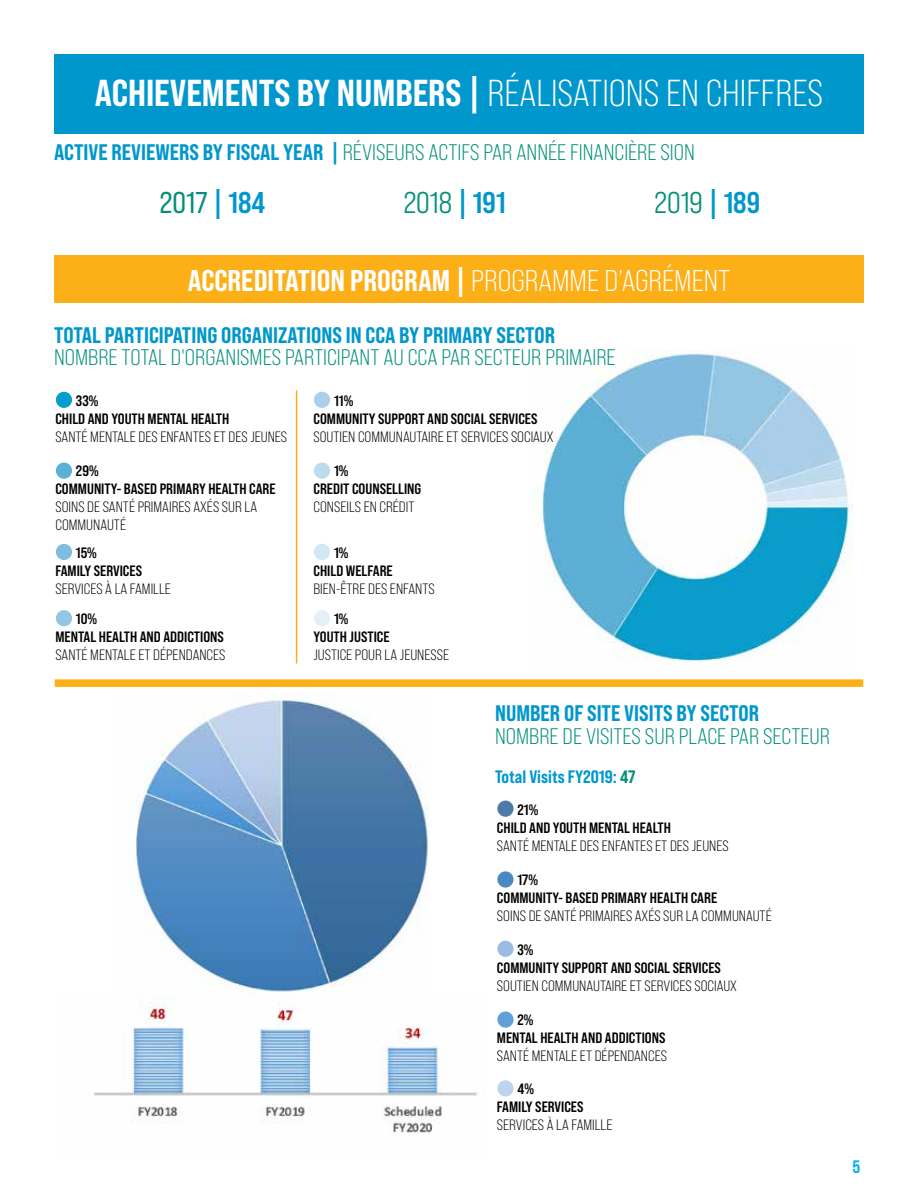
<style>
.page{position:relative;width:918px;height:1188px;background:#fff}
.page>*{position:absolute;margin:0;border:0;box-sizing:border-box;transform-origin:0 0}
.t1{font:37.5px "Bebas Neue Pro Sm E Eb";color:#fff}
.t2{font:30px "Bebas Neue Pro Sm E Eb";color:#fff}
.t3{font:30px "Bebas Neue Pro Sm E Md";color:#00907a}
.t4{font:30px "Bebas Neue Pro Sm E Rg";color:#00907a}
.t5{font:22.5px "Bebas Neue Pro Sm E Bk";color:#00907a}
.t6{font:22.5px "Bebas Neue Pro Sm E Eb";color:#0097cd}
.t7{font:18px "Bebas Neue Pro Sm E Eb";color:#0097cd}
.t8{font:18px "Bebas Neue Pro Sm E Bd";color:#00aeef}
.t9{font:15px/18px "Bebas Neue Pro Sm E Bk";color:#000}
.t10{font:15px/18px "Bebas Neue Pro Sm E Bd";color:#000}
.s1{font-family:"Bebas Neue Pro Sm E Bk"}
.s2{font-family:"Bebas Neue Pro Sm E Eb";color:#0097cd}
.s3{font-family:"Bebas Neue Pro Sm E Bd";color:#0097cd}
.s4{color:#00907a}
</style>
<div class="page">
<div style="left:54px;top:54px;width:810px;height:79px;background:#0097cd"></div>
<div style="left:54px;top:255px;width:810px;height:48px;background:#fcaf17"></div>
<img style="left:534px;top:350px;width:320px;height:312px">
<div style="left:56px;top:392px;width:16px;height:16px;background:#099dcb;border-radius:50%"></div>
<div style="left:314px;top:392px;width:16px;height:16px;background:#aacfe9;border-radius:50%"></div>
<div style="left:56px;top:463px;width:16px;height:16px;background:#5cb0d5;border-radius:50%"></div>
<div style="left:314px;top:463px;width:16px;height:16px;background:#bedbed;border-radius:50%"></div>
<div style="left:56px;top:544px;width:16px;height:16px;background:#80bcde;border-radius:50%"></div>
<div style="left:314px;top:544px;width:16px;height:16px;background:#d3e6f4;border-radius:50%"></div>
<div style="left:56px;top:610px;width:16px;height:16px;background:#94c6e1;border-radius:50%"></div>
<div style="left:314px;top:610px;width:16px;height:16px;background:#e3f0f8;border-radius:50%"></div>
<hr style="left:296px;top:390px;width:1px;height:274px;background:#fcaf17">
<div style="left:55px;top:679px;width:808px;height:8px;background:#fcaf17"></div>
<img style="left:133px;top:699px;width:296px;height:294px">
<img style="left:93px;top:999px;width:385px;height:134px">
<div style="left:497px;top:801px;width:17px;height:16px;background:#4c7ba7;border-radius:50%"></div>
<div style="left:497px;top:871px;width:17px;height:17px;background:#4b89c2;border-radius:50%"></div>
<div style="left:497px;top:1011px;width:17px;height:17px;background:#619fda;border-radius:50%"></div>
<div style="left:497px;top:941px;width:17px;height:16px;background:#9abbe4;border-radius:50%"></div>
<div style="left:497px;top:1080px;width:17px;height:16px;background:#bfd3ec;border-radius:50%"></div>
<h1 class="t1" style="left:95px;top:70px;width:730px">ACHIEVEMENTS BY NUMBERS | <span class="s1">RÉALISATIONS EN CHIFFRES</span></h1>
<h3 class="t5" style="left:54px;top:139px;width:642px"><span class="s2">ACTIVE REVIEWERS BY FISCAL YEAR |</span> RÉVISEURS ACTIFS PAR ANNÉE FINANCIÈRE SION</h3>
<h2 class="t4" style="left:160px;top:184px;width:107px">2017 <span class="s3">| 184</span></h2>
<h2 class="t3" style="left:404px;top:184px;width:103px">2018 <span class="s3">| 191</span></h2>
<h2 class="t3" style="left:654px;top:184px;width:107px">2019 <span class="s3">| 189</span></h2>
<h2 class="t2" style="left:188px;top:263px;width:544px">ACCREDITATION PROGRAM | <span class="s1">PROGRAMME D’AGRÉMENT</span></h2>
<h3 class="t6" style="left:54px;top:322px;width:503px">TOTAL PARTICIPATING ORGANIZATIONS IN CCA BY PRIMARY SECTOR</h3>
<h3 class="t5" style="left:54px;top:345px;width:563px">NOMBRE TOTAL D'ORGANISMES PARTICIPANT AU CCA PAR SECTEUR PRIMAIRE</h3>
<p class="t10" style="left:55px;top:391px;width:175px;text-indent:21px">33%<br>CHILD AND YOUTH MENTAL HEALTH</p>
<p class="t9" style="left:55px;top:427px;width:233px">SANTÉ MENTALE DES ENFANTES ET DES JEUNES</p>
<p class="t10" style="left:314px;top:391px;width:225px;text-indent:21px">11%<br>COMMUNITY SUPPORT AND SOCIAL SERVICES</p>
<p class="t9" style="left:314px;top:427px;width:242px">SOUTIEN COMMUNAUTAIRE ET SERVICES SOCIAUX</p>
<p class="t10" style="left:55px;top:462px;width:222px;text-indent:21px">29%<br>COMMUNITY- BASED PRIMARY HEALTH CARE</p>
<p class="t9" style="left:55px;top:498px;width:203px">SOINS DE SANTÉ PRIMAIRES AXÉS SUR LA<br>COMMUNAUTÉ</p>
<p class="t10" style="left:55px;top:543px;width:88px;text-indent:21px">15%<br>FAMILY SERVICES</p>
<p class="t9" style="left:55px;top:579px;width:117px">SERVICES À LA FAMILLE</p>
<p class="t10" style="left:55px;top:610px;width:170px;text-indent:21px">10%<br>MENTAL HEALTH AND ADDICTIONS</p>
<p class="t9" style="left:55px;top:646px;width:172px">SANTÉ MENTALE ET DÉPENDANCES</p>
<p class="t10" style="left:314px;top:462px;width:109px;text-indent:21px">1%<br>CREDIT COUNSELLING</p>
<p class="t9" style="left:314px;top:498px;width:103px">CONSEILS EN CRÉDIT</p>
<p class="t10" style="left:314px;top:543px;width:81px;text-indent:21px">1%<br>CHILD WELFARE</p>
<p class="t9" style="left:314px;top:579px;width:123px">BIEN-ÊTRE DES ENFANTS</p>
<p class="t10" style="left:314px;top:610px;width:78px;text-indent:21px">1%<br>YOUTH JUSTICE</p>
<p class="t9" style="left:314px;top:646px;width:137px">JUSTICE POUR LA JEUNESSE</p>
<h3 class="t6" style="left:495px;top:700px;width:266px">NUMBER OF SITE VISITS BY SECTOR</h3>
<h3 class="t5" style="left:495px;top:723px;width:337px">NOMBRE DE VISITES SUR PLACE PAR SECTEUR</h3>
<p class="t7" style="left:495px;top:766px;width:142px">Total Visits FY2019: <span class="s4">47</span></p>
<p class="t10" style="left:497px;top:800px;width:175px;text-indent:21px">21%<br>CHILD AND YOUTH MENTAL HEALTH</p>
<p class="t9" style="left:497px;top:836px;width:233px">SANTÉ MENTALE DES ENFANTES ET DES JEUNES</p>
<p class="t10" style="left:497px;top:871px;width:222px;text-indent:21px">17%<br>COMMUNITY- BASED PRIMARY HEALTH CARE</p>
<p class="t9" style="left:497px;top:907px;width:276px">SOINS DE SANTÉ PRIMAIRES AXÉS SUR LA COMMUNAUTÉ</p>
<p class="t10" style="left:497px;top:940px;width:225px;text-indent:21px">3%<br>COMMUNITY SUPPORT AND SOCIAL SERVICES</p>
<p class="t9" style="left:497px;top:976px;width:242px">SOUTIEN COMMUNAUTAIRE ET SERVICES SOCIAUX</p>
<p class="t10" style="left:497px;top:1011px;width:170px;text-indent:21px">2%<br>MENTAL HEALTH AND ADDICTIONS</p>
<p class="t9" style="left:497px;top:1047px;width:172px">SANTÉ MENTALE ET DÉPENDANCES</p>
<p class="t10" style="left:497px;top:1080px;width:88px;text-indent:21px">4%<br>FAMILY SERVICES</p>
<p class="t9" style="left:497px;top:1116px;width:117px">SERVICES À LA FAMILLE</p>
<p class="t8" style="left:853px;top:1156px;width:9px">5</p>
</div>
